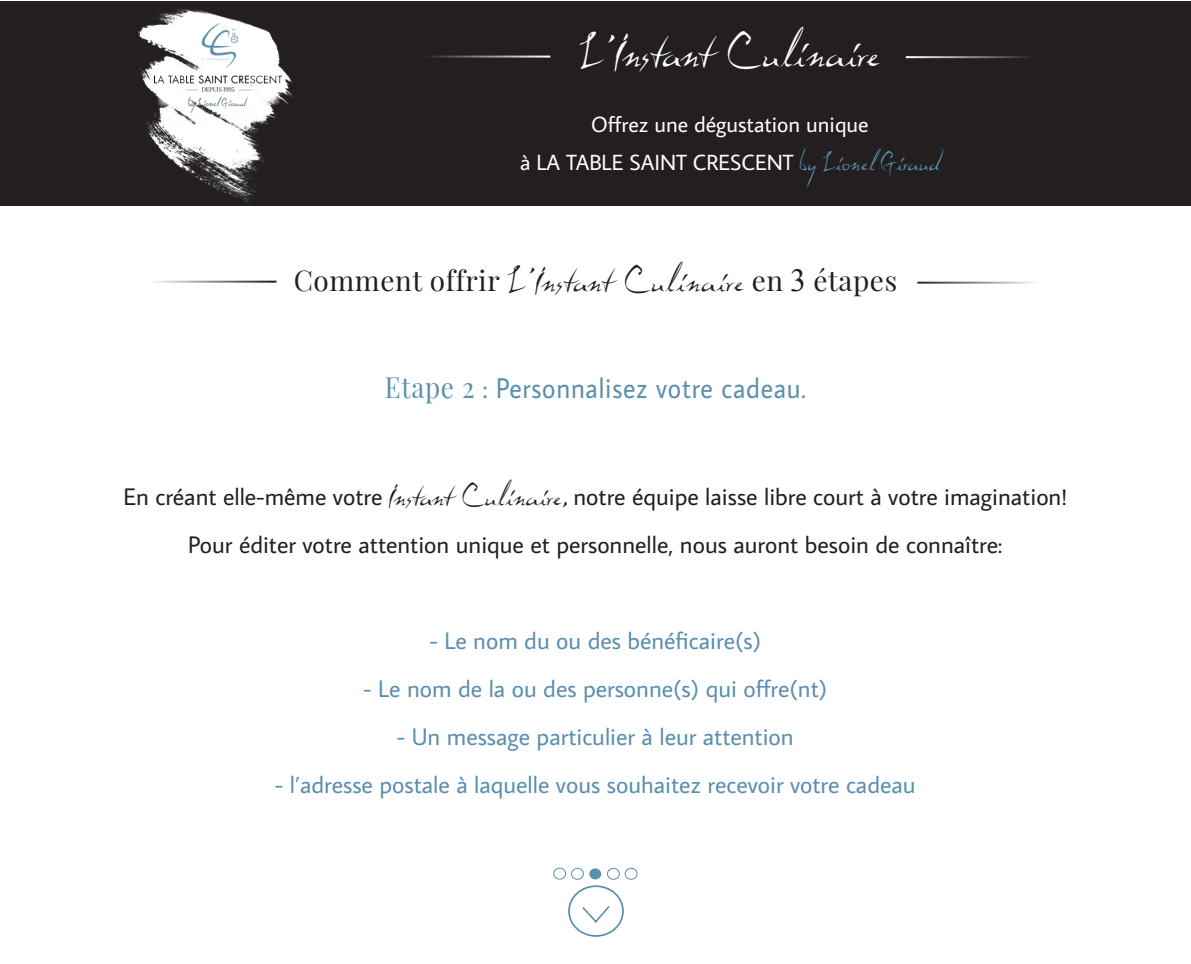
<style>
.page{position:relative;width:1191px;height:964px;background:#fff}
.page>*{position:absolute;margin:0;border:0;box-sizing:border-box;transform-origin:0 0}
.t1{font:40px "Dali";letter-spacing:-.02em;color:#fff}
.t2{font:28.6px "Average Sans";letter-spacing:.03em;color:#5a8fae;scale:.91 1}
.t3{font:28px "Playfair Display";letter-spacing:.02em;color:#231f20}
.t4{font:24px "Average Sans";color:#5a8fae}
.t5{font:24px "Average Sans";color:#231f20}
.t6{font:22px "Average Sans";color:#fff}
.s1{font-family:"Dali";color:#5a8fae}
.s2{font-family:"Dali";font-size:30px}
.s3{font-family:"Times New Roman";font-size:32px}
.s4{font-family:"Playfair Display"}
.s5{font-family:"Dali";font-size:26px}
</style>
<div class="page">
<div style="left:0;top:2px;width:1191px;height:204px;background:#231f20"></div>
<img style="left:97px;top:1px;width:240px;height:202px">
<img style="left:202px;top:23px;width:35px;height:44px">
<img style="left:155px;top:74px;width:126px;height:38px">
<hr style="left:905px;top:56px;width:128px;height:2px;background:#fff">
<hr style="left:422px;top:56px;width:128px;height:2px;background:#fff">
<hr style="left:917px;top:282px;width:125px;height:2px;background:#231f20">
<hr style="left:152px;top:281px;width:124px;height:2px;background:#231f20">
<div style="left:568px;top:885px;width:56px;height:52px;border:2px solid #5a8fae;border-radius:50%"></div>
<svg style="left:582px;top:906px;width:28px;height:17px"></svg>
<div style="left:571px;top:868px;width:12px;height:11px;border:1px solid #5a8fae;border-radius:50%"></div>
<div style="left:553px;top:868px;width:13px;height:11px;border:1px solid #5a8fae;border-radius:50%"></div>
<div style="left:589px;top:868px;width:12px;height:11px;background:#5a8fae;border-radius:50%"></div>
<div style="left:607px;top:868px;width:12px;height:11px;border:1px solid #5a8fae;border-radius:50%"></div>
<div style="left:625px;top:868px;width:12px;height:11px;border:1px solid #5a8fae;border-radius:50%"></div>
<p class="t1" style="left:579px;top:28px;width:303px">L’Instant Culinaire</p>
<p class="t6" style="left:591px;top:110px;width:279px">Offrez une dégustation unique</p>
<p class="t6" style="left:520px;top:148px;width:421px">à LA TABLE SAINT CRESCENT <span class="s1">by Lionel Giraud</span></p>
<p class="t3" style="left:294px;top:263px;width:605px">Comment offrir <span class="s2">L’Instant Culinaire</span> en <span class="s3">3</span> étapes</p>
<p class="t2" style="left:385px;top:368px;width:464px"><span class="s4">Etape 2</span> : Personnalisez votre cadeau.</p>
<p class="t5" style="left:123px;top:480px;width:945px">En créant elle-même votre <span class="s5">Instant Culinaire,</span> notre équipe laisse libre court à votre imagination!</p>
<p class="t5" style="left:188px;top:528px;width:815px">Pour éditer votre attention unique et personnelle, nous auront besoin de connaître:</p>
<p class="t4" style="left:429px;top:624px;width:333px">- Le nom du ou des bénéficaire(s)</p>
<p class="t4" style="left:363px;top:672px;width:465px">- Le nom de la ou des personne(s) qui offre(nt)</p>
<p class="t4" style="left:397px;top:720px;width:398px">- Un message particulier à leur attention</p>
<p class="t4" style="left:275px;top:768px;width:642px">- l’adresse postale à laquelle vous souhaitez recevoir votre cadeau</p>
</div>
